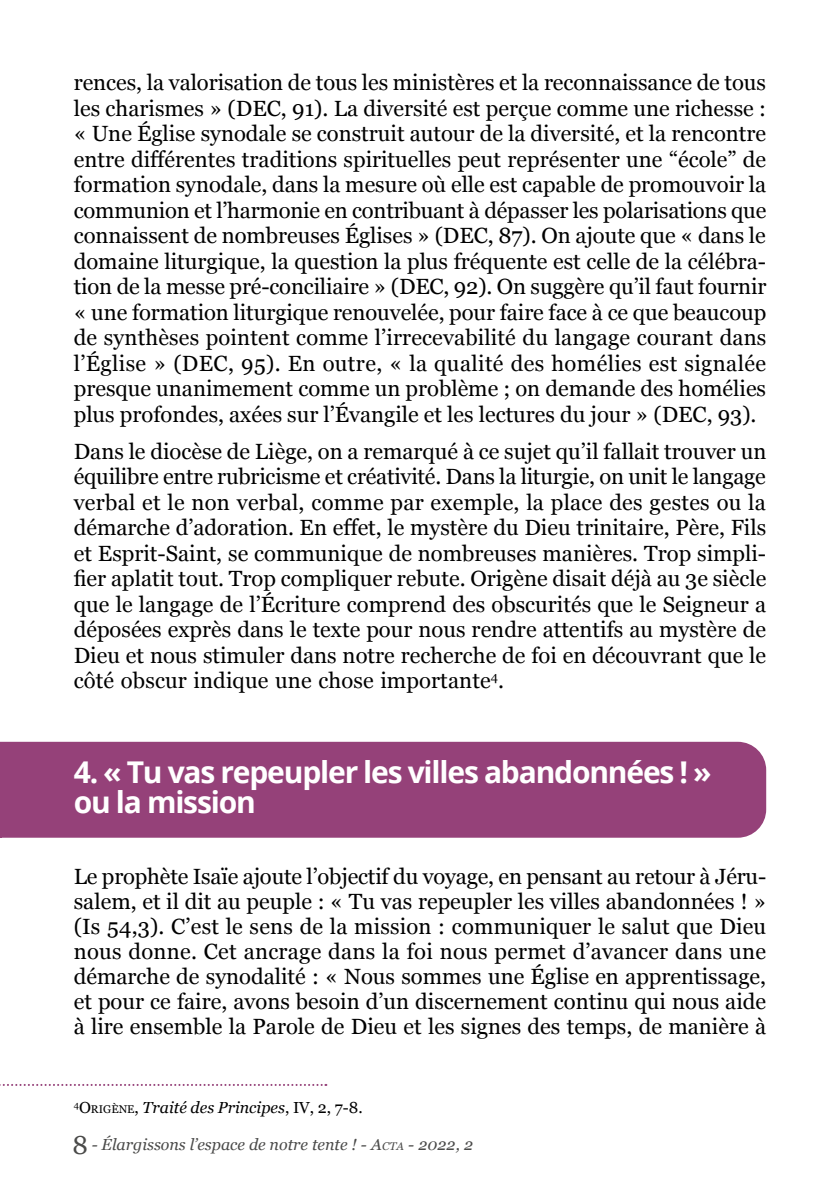
<style>
.page{position:relative;width:840px;height:1191px;background:#fff}
.page>*{position:absolute;margin:0;border:0;box-sizing:border-box;transform-origin:0 0}
.t1{font:700 30px/30px "Open Sans";letter-spacing:-.04em;color:#fff}
.t2{font:22px/25.4px "Georgia";color:#000;text-align:justify}
.t3{font:italic 16px "Georgia";color:#4a4a49}
.t4{font:italic 16px "Georgia";color:#000}
.s1{font-family:"Open Sans";font-weight:700;font-size:30px;color:#fff}
.s2{font-style:normal}
.s3{font-style:normal;font-size:11.2px}
.s4{font-style:normal;font-size:26px}
.s5{font-style:inherit}
.s6{font-size:11.2px}
</style>
<div class="page">
<div style="left:0;top:742px;width:765px;height:95px;background:#954179"></div>
<svg style="left:0;top:1084px;width:326px;height:2px"></svg>
<p class="t2" style="left:74px;top:69px;width:693px">rences, la valorisation de tous les ministères et la reconnaissance de tous les charismes » (DEC, 91). La diversité est perçue comme une richesse : « Une Église synodale se construit autour de la diversité, et la rencontre entre différentes traditions spirituelles peut représenter une “école” de formation synodale, dans la mesure où elle est capable de promouvoir la communion et l’harmonie en contribuant à dépasser les polarisations que connaissent de nombreuses Églises » (DEC, 87). On ajoute que « dans le domaine liturgique, la question la plus fréquente est celle de la célébra&shy;tion de la messe pré-conciliaire » (DEC, 92). On suggère qu’il faut fournir « une formation liturgique renouvelée, pour faire face à ce que beaucoup de synthèses pointent comme l’irrecevabilité du langage courant dans l’Église » (DEC, 95). En outre, « la qualité des homélies est signalée presque unanimement comme un problème ; on demande des homélies plus profondes, axées sur l’Évangile et les lectures du jour » (DEC, 93).</p>
<p class="t2" style="left:74px;top:437px;width:693px">Dans le diocèse de Liège, on a remarqué à ce sujet qu’il fallait trouver un équilibre entre rubricisme et créativité. Dans la liturgie, on unit le langage verbal et le non verbal, comme par exemple, la place des gestes ou la démarche d’adoration. En effet, le mystère du Dieu trinitaire, Père, Fils et Esprit-Saint, se communique de nombreuses manières. Trop simpli&shy;fier aplatit tout. Trop compliquer rebute. Origène disait déjà au 3e siècle que le langage de l’Écriture comprend des obscurités que le Seigneur a déposées exprès dans le texte pour nous rendre attentifs au mystère de Dieu et nous stimuler dans notre recherche de foi en découvrant que le côté obscur indique une chose importante<sup>4</sup>.<span class="s1">2. L’alliance vitale :</span></p>
<h1 class="t1" style="left:74px;top:757px;width:639px">4. « Tu vas repeupler les villes abandonnées ! » ou la mission</h1>
<p class="t2" style="left:74px;top:863px;width:693px">Le prophète Isaïe ajoute l’objectif du voyage, en pensant au retour à Jéru&shy;salem, et il dit au peuple : « Tu vas repeupler les villes abandonnées ! » (Is 54,3). C’est le sens de la mission : communiquer le salut que Dieu nous donne. Cet ancrage dans la foi nous permet d’avancer dans une démarche de synodalité : « Nous sommes une Église en apprentissage, et pour ce faire, avons besoin d’un discernement continu qui nous aide à lire ensemble la Parole de Dieu et les signes des temps, de manière à</p>
<p class="t4" style="left:74px;top:1095px;width:290px"><sup>4</sup><span class="s2">O</span><span class="s3">RIGÈNE</span><span class="s2">,</span> Traité des Principes<span class="s2">, IV, 2, 7-8.</span></p>
<p class="t3" style="left:72px;top:1132px;width:402px"><span class="s4">8</span> - Élargissons l’espace de notre tente ! - <span class="s5">A</span><span class="s6">cta</span> - 2022, 2</p>
</div>
